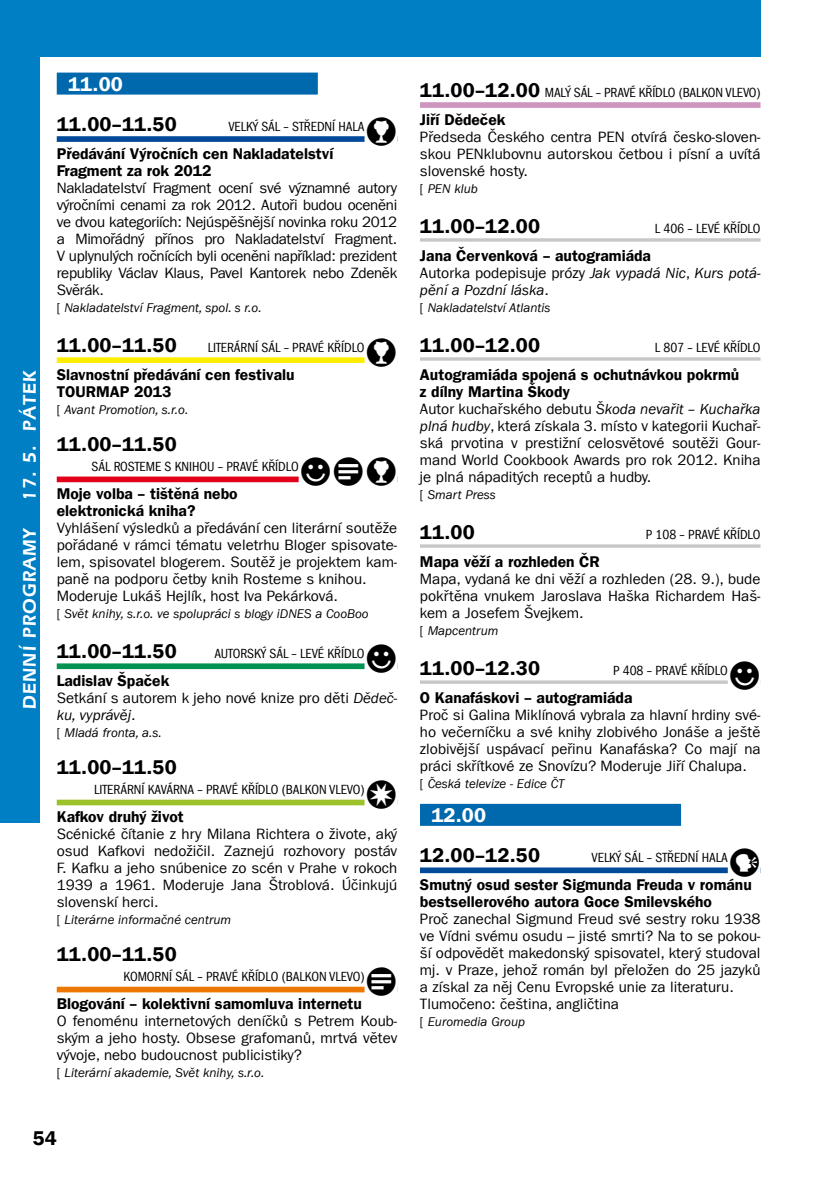
<style>
.page{position:relative;width:840px;height:1191px;background:#fff}
.page>*{position:absolute;margin:0;border:0;box-sizing:border-box;transform-origin:0 0}
.t1{font:20px "Franklin Gothic LT Com Dm";letter-spacing:.01em;color:#000}
.t2{font:20px "Franklin Gothic LT Com Dm";letter-spacing:.01em;color:#fff}
.t3{font:600 19px "Eras IT Cby BTCE";letter-spacing:.06em;color:#fff}
.t4{font:15.6px/17px "Franklin Gothic LT Com Dm";color:#000}
.t5{font:15px/17px "Franklin Gothic LT Com";color:#000;text-align:justify}
.t6{font:italic 15px/17px "Franklin Gothic LT Com";color:#000}
.t7{font:condensed 13.6px "Franklin Gothic LT Com";letter-spacing:-.005em;color:#000}
.t8{font:italic 13px "Franklin Gothic LT Com";color:#000}
.s1{font-family:"PIKTO";font-stretch:normal;font-size:20px}
.s2{font-style:normal}
.s3{font-style:italic}
.s4{font-family:"Franklin Gothic LT Com Dm";font-stretch:normal;font-size:20px}
</style>
<div class="page">
<div style="left:0;top:0;width:40px;height:822px;background:#007fc5"></div>
<div style="left:0;top:0;width:760px;height:57px;background:#007fc5"></div>
<div style="left:57px;top:73px;width:260px;height:22px;background:#0069ae"></div>
<div style="left:57px;top:136px;width:340px;height:6px;background:#004a99"></div>
<div style="left:364px;top:134px;width:33px;height:10px;background:#fff"></div>
<div style="left:57px;top:357px;width:340px;height:6px;background:#ffed00"></div>
<div style="left:364px;top:355px;width:33px;height:10px;background:#fff"></div>
<div style="left:57px;top:476px;width:340px;height:6px;background:#e2001a"></div>
<div style="left:298px;top:474px;width:99px;height:10px;background:#fff"></div>
<div style="left:57px;top:663px;width:340px;height:6px;background:#009252"></div>
<div style="left:364px;top:661px;width:33px;height:10px;background:#fff"></div>
<div style="left:57px;top:799px;width:340px;height:6px;background:#9cc22b"></div>
<div style="left:364px;top:797px;width:33px;height:10px;background:#fff"></div>
<div style="left:57px;top:986px;width:340px;height:6px;background:#ed7703"></div>
<div style="left:364px;top:984px;width:33px;height:10px;background:#fff"></div>
<div style="left:420px;top:102px;width:340px;height:6px;background:#ce96be"></div>
<hr style="left:420px;top:238px;width:340px;height:4px;background:#cdcecf">
<hr style="left:420px;top:357px;width:340px;height:4px;background:#cecfcf">
<svg style="left:420px;top:544px;width:340px;height:4px"></svg>
<svg style="left:420px;top:680px;width:307px;height:4px"></svg>
<div style="left:420px;top:804px;width:260px;height:22px;background:#0069ae"></div>
<div style="left:420px;top:867px;width:340px;height:6px;background:#004a99"></div>
<div style="left:727px;top:865px;width:33px;height:10px;background:#fff"></div>
<p class="t3" style="left:18px;top:501px;width:132px;rotate:-90deg">17. 5. PÁTEK</p>
<p class="t3" style="left:18px;top:709px;width:183px;rotate:-90deg">DENNÍ PROGRAMY</p>
<h1 class="t2" style="left:68px;top:72px;width:56px">11.00</h1>
<h1 class="t1" style="left:57px;top:112px;width:122px">11.00–11.50</h1>
<p class="t7" style="left:228px;top:118px;width:170px">VELKÝ SÁL – STŘEDNÍ HALA<span class="s1">4</span></p>
<p class="t4" style="left:57px;top:145px;width:278px">Předávání Výročních cen Nakladatelství<br>Fragment za rok 2012</p>
<p class="t5" style="left:57px;top:179px;width:342px">Nakladatelství Fragment ocení své významné autory výročními cenami za rok 2012. Autoři budou oceněni ve dvou kategoriích: Nejúspěšnější novinka roku 2012 a Mimořádný přínos pro Nakladatelství Fragment.<br>V uplynulých ročnících byli oceněni například: prezident republiky Václav Klaus, Pavel Kantorek nebo Zdeněk Svěrák.</p>
<p class="t8" style="left:57px;top:300px;width:206px"><span class="s2">[</span> Nakladatelství Fragment, spol. s r.o.</p>
<h1 class="t1" style="left:57px;top:333px;width:122px">11.00–11.50</h1>
<p class="t7" style="left:208px;top:339px;width:191px">LITERÁRNÍ SÁL – PRAVÉ KŘÍDLO<span class="s1">4</span></p>
<p class="t4" style="left:57px;top:366px;width:239px">Slavnostní předávání cen festivalu<br>TOURMAP 2013</p>
<p class="t8" style="left:57px;top:402px;width:133px"><span class="s2">[</span> Avant Promotion, s.r.o.</p>
<h1 class="t1" style="left:57px;top:432px;width:122px">11.00–11.50</h1>
<p class="t7" style="left:91px;top:459px;width:307px">SÁL ROSTEME S KN IHOU – PRAVÉ KŘÍDLO<span class="s1">264</span></p>
<p class="t4" style="left:57px;top:485px;width:182px">Moje volba – tištěná nebo elektronická kniha?</p>
<p class="t5" style="left:57px;top:519px;width:342px;text-align:left">Vyhlášení výsledků a předávání cen literární soutěže pořádané v rámci tématu veletrhu Bloger spisovate&shy;lem, spisovatel blogerem. Soutěž je projektem kam&shy;paně na podporu četby knih Rosteme s knihou.<br>Moderuje Lukáš Hejlík, host Iva Pekárková.</p>
<p class="t8" style="left:57px;top:606px;width:313px"><span class="s2">[</span> Svět knihy, s.r.o. ve spolupráci s blogy iDNES a CooBoo</p>
<h1 class="t1" style="left:57px;top:639px;width:122px">11.00–11.50</h1>
<p class="t7" style="left:214px;top:645px;width:184px">AUTORSKÝ SÁL – LEVÉ KŘÍDLO<span class="s1">2</span></p>
<p class="t4" style="left:57px;top:672px;width:114px">Ladislav Špaček</p>
<p class="t5" style="left:57px;top:689px;width:342px">Setkání s autorem k jeho nové knize pro děti <span class="s3">Dědeč&shy;ku, vyprávěj</span>.</p>
<p class="t8" style="left:57px;top:725px;width:106px"><span class="s2">[</span> Mladá fronta, a.s.</p>
<h1 class="t1" style="left:57px;top:755px;width:122px">11.00–11.50</h1>
<p class="t7" style="left:94px;top:782px;width:87px">LITERÁRNÍ KAVÁRNA</p>
<p class="t7" style="left:197px;top:782px;width:201px">– PRAVÉ KŘÍDLO (BALKON VLEVO)<span class="s1">1</span></p>
<p class="t4" style="left:57px;top:808px;width:128px">Kafkov druhý život</p>
<p class="t5" style="left:57px;top:825px;width:342px">Scénické čítanie z hry Milana Richtera o živote, aký osud Kafkovi nedožičil. Zaznejú rozhovory postáv F. Kafku a jeho snúbenice zo scén v Prahe v rokoch 1939 a 1961. Moderuje Jana Štroblová. Účinkujú slovenskí herci.</p>
<p class="t8" style="left:57px;top:912px;width:176px"><span class="s2">[</span> Literárne informačné centrum</p>
<h1 class="t1" style="left:57px;top:942px;width:122px">11.00–11.50</h1>
<p class="t7" style="left:123px;top:969px;width:31px">KOMORNÍ</p>
<p class="t7" style="left:175px;top:969px;width:223px">SÁL – PRAVÉ KŘÍDLO (BALKON VLEVO)<span class="s1">6</span></p>
<p class="t4" style="left:57px;top:995px;width:306px">Blogování – kolektivní samomluva internetu</p>
<p class="t5" style="left:57px;top:1012px;width:342px">O fenoménu internetových deníčků s Petrem Koub&shy;ským a jeho hosty. Obsese grafomanů, mrtvá větev vývoje, nebo budoucnost publicistiky?</p>
<p class="t8" style="left:57px;top:1065px;width:209px"><span class="s2">[</span> Literární akademie, Svět knihy, s.r.o.</p>
<h1 class="t1" style="left:33px;top:1126px;width:25px">54</h1>
<p class="t7" style="left:420px;top:84px;width:342px"><span class="s4">11.00–12.00</span> MALÝ SÁL – PRAVÉ KŘÍDLO (BALKON VLEVO)</p>
<p class="t4" style="left:420px;top:111px;width:87px">Jiří Dědeček</p>
<p class="t5" style="left:420px;top:128px;width:342px">Předseda Českého centra PEN otvírá česko-sloven&shy;skou PENklubovnu autorskou četbou i písní a uvítá slovenské hosty.</p>
<p class="t8" style="left:420px;top:181px;width:59px"><span class="s2">[</span> PEN klub</p>
<h1 class="t1" style="left:420px;top:214px;width:121px">11.00–12.00</h1>
<p class="t7" style="left:654px;top:220px;width:107px">L 406 – LEVÉ KŘÍDLO</p>
<p class="t4" style="left:420px;top:247px;width:232px">Jana Červenková – autogramiáda</p>
<p class="t6" style="left:420px;top:264px;width:342px"><span class="s2">Autorka podepisuje prózy</span> Jak vypadá Nic<span class="s2">,</span> Kurs potá&shy;pění a Pozdní láska<span class="s2">.</span></p>
<p class="t8" style="left:420px;top:300px;width:132px"><span class="s2">[</span> Nakladatelství Atlantis</p>
<h1 class="t1" style="left:420px;top:333px;width:121px">11.00–12.00</h1>
<p class="t7" style="left:654px;top:339px;width:107px">L 807 – LEVÉ KŘÍDLO</p>
<p class="t4" style="left:420px;top:366px;width:321px">Autogramiáda spojená s ochutnávkou pokrmů z dílny Martina Škody</p>
<p class="t5" style="left:420px;top:400px;width:342px">Autor kuchařského debutu <span class="s3">Škoda nevařit – Kuchařka plná hudby</span>, která získala 3. místo v kategorii Kuchař&shy;ská prvotina v prestižní celosvětové soutěži Gour&shy;mand World Cookbook Awards pro rok 2012. Kniha je plná nápaditých receptů a hudby.</p>
<p class="t8" style="left:420px;top:487px;width:77px"><span class="s2">[</span> Smart Press</p>
<h1 class="t1" style="left:420px;top:520px;width:56px">11.00</h1>
<p class="t7" style="left:645px;top:526px;width:116px">P 108 – PRAVÉ KŘÍDLO</p>
<p class="t4" style="left:420px;top:553px;width:181px">Mapa věží a rozhleden ČR</p>
<p class="t5" style="left:420px;top:570px;width:342px">Mapa, vydaná ke dni věží a rozhleden (28. 9.), bude pokřtěna vnukem Jaroslava Haška Richardem Haš&shy;kem a Josefem Švejkem.</p>
<p class="t8" style="left:420px;top:623px;width:80px"><span class="s2">[</span> Mapcentrum</p>
<h1 class="t1" style="left:420px;top:656px;width:121px">11.00–12.30</h1>
<p class="t7" style="left:612px;top:662px;width:149px">P 408 – PRAVÉ KŘÍDLO<span class="s1">2</span></p>
<p class="t4" style="left:420px;top:689px;width:214px">O Kanafáskovi – autogramiáda</p>
<p class="t5" style="left:420px;top:706px;width:342px">Proč si Galina Miklínová vybrala za hlavní hrdiny své&shy;ho večerníčku a své knihy zlobivého Jonáše a ještě zlobivější uspávací peřinu Kanafáska? Co mají na práci skřítkové ze Snovízu? Moderuje Jiří Chalupa.</p>
<p class="t8" style="left:420px;top:776px;width:146px"><span class="s2">[</span> Česká televize - Edice ČT</p>
<h1 class="t2" style="left:431px;top:803px;width:56px">12.00</h1>
<h1 class="t1" style="left:420px;top:843px;width:122px">12.00–12.50</h1>
<p class="t7" style="left:591px;top:849px;width:170px">VELKÝ SÁL – STŘEDNÍ HALA<span class="s1">3</span></p>
<p class="t4" style="left:420px;top:876px;width:333px">Smutný osud sester Sigmunda Freuda v románu bestsellerového autora Goce Smilevského</p>
<p class="t5" style="left:420px;top:910px;width:342px;text-align:left">Proč zanechal Sigmund Freud své sestry roku 1938 ve Vídni svému osudu – jisté smrti? Na to se pokou&shy;ší odpovědět makedonský spisovatel, který studoval mj. v Praze, jehož román byl přeložen do 25 jazyků a získal za něj Cenu Evropské unie za literaturu.<br>Tlumočeno: čeština, angličtina</p>
<p class="t8" style="left:420px;top:1014px;width:106px"><span class="s2">[</span> Euromedia Group</p>
</div>
